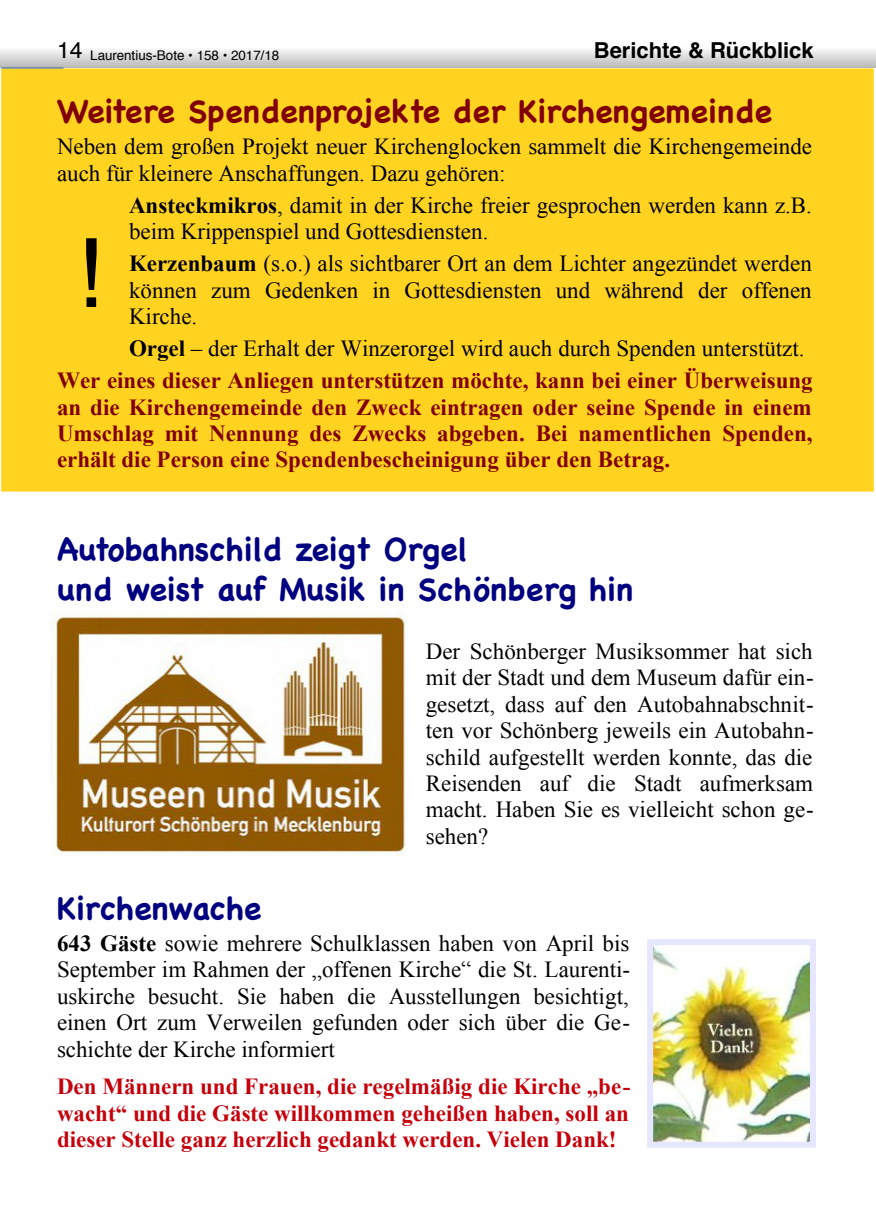
<style>
.page{position:relative;width:876px;height:1224px;background:#fff}
.page>*{position:absolute;margin:0;border:0;box-sizing:border-box;transform-origin:0 0}
.t1{font:96px "Arial Unicode MS";color:#000}
.t2{font:700 32px/40.8px "Chalkboard";color:#000080}
.t3{font:700 32px "Chalkboard";color:#800000}
.t4{font:23px/26.4px "Times New Roman";color:#000;text-align:justify}
.t5{font:700 23px/26.4px "Times New Roman";color:#800000}
.t6{font:700 23px/26.4px "Times New Roman";color:#c5000b;text-align:justify}
.t7{font:700 22px "Helvetica";color:#000}
.t8{font:13.4px "Helvetica";color:#000}
.s1{font-weight:700}
.s2{color:#000}
.s3{font-weight:400;color:#000}
</style>
<div class="page">
<svg style="left:0;top:50px;width:876px;height:18px"></svg>
<div style="left:1px;top:68px;width:873px;height:424px;background:#ffd320"></div>
<hr style="left:1px;top:68px;width:63px;height:1px;background:#3465a4">
<img style="left:52px;top:612px;width:354px;height:244px">
<img style="left:647px;top:939px;width:169px;height:209px">
<p class="t8" style="left:57px;top:50px;width:224px"><sup>14</sup> Laurentius-Bote • 158 • 2017/18</p>
<p class="t7" style="left:594px;top:41px;width:221px">Berichte &amp; Rückblick</p>
<h2 class="t3" style="left:57px;top:91px;width:717px">Weitere Spendenprojekte der Kirchengemeinde</h2>
<p class="t4" style="left:57px;top:136px;width:757px">Neben dem großen Projekt neuer Kirchenglocken sammelt die Kirchengemeinde auch für kleinere Anschaffungen. Dazu gehören:</p>
<p class="t4" style="left:129px;top:194px;width:685px"><span class="s1">Ansteckmikros</span>, damit in der Kirche freier gesprochen werden kann z.B. beim Krippenspiel und Gottesdiensten.</p>
<p class="t4" style="left:129px;top:253px;width:684px"><span class="s1">Kerzenbaum</span> (s.o.) als sichtbarer Ort an dem Lichter angezündet werden können zum Gedenken in Gottesdiensten und während der offenen Kirche.</p>
<p class="t5" style="left:57px;top:335px;width:757px;line-height:32px;text-indent:72px"><span class="s2">Orgel</span> <span class="s3">– der Erhalt der Winzerorgel wird auch durch Spenden unterstützt.<br></span>Wer eines dieser Anliegen unterstützen möchte, kann bei einer Überweisung</p>
<p class="t5" style="left:57px;top:396px;width:757px;text-align:justify">an die Kirchengemeinde den Zweck eintragen oder seine Spende in einem Umschlag mit Nennung des Zwecks abgeben. Bei namentlichen Spenden, erhält die Person eine Spendenbescheinigung über den Betrag.</p>
<h1 class="t1" style="left:78px;top:237px;width:28px">!</h1>
<h2 class="t2" style="left:57px;top:528px;width:578px">Autobahnschild zeigt Orgel<br>und weist auf Musik in Schönberg hin</h2>
<p class="t4" style="left:426px;top:640px;width:390px">Der Schönberger Musiksommer hat sich mit der Stadt und dem Museum dafür ein&shy;gesetzt, dass auf den Autobahnabschnit&shy;ten vor Schönberg jeweils ein Autobahn&shy;schild aufgestellt werden konnte, das die Reisenden auf die Stadt aufmerksam macht. Haben Sie es vielleicht schon ge&shy;sehen?</p>
<h2 class="t2" style="left:57px;top:887px;width:206px">Kirchenwache</h2>
<p class="t4" style="left:57px;top:932px;width:575px"><span class="s1">643 Gäste</span> sowie mehrere Schulklassen haben von April bis September im Rahmen der „offenen Kirche“ die St. Laurenti&shy;uskirche besucht. Sie haben die Ausstellungen besichtigt, einen Ort zum Verweilen gefunden oder sich über die Ge&shy;schichte der Kirche informiert</p>
<p class="t6" style="left:57px;top:1076px;width:575px">Den Männern und Frauen, die regelmäßig die Kirche „be&shy;wacht“ und die Gäste willkommen geheißen haben, soll an dieser Stelle ganz herzlich gedankt werden. Vielen Dank!</p>
</div>
